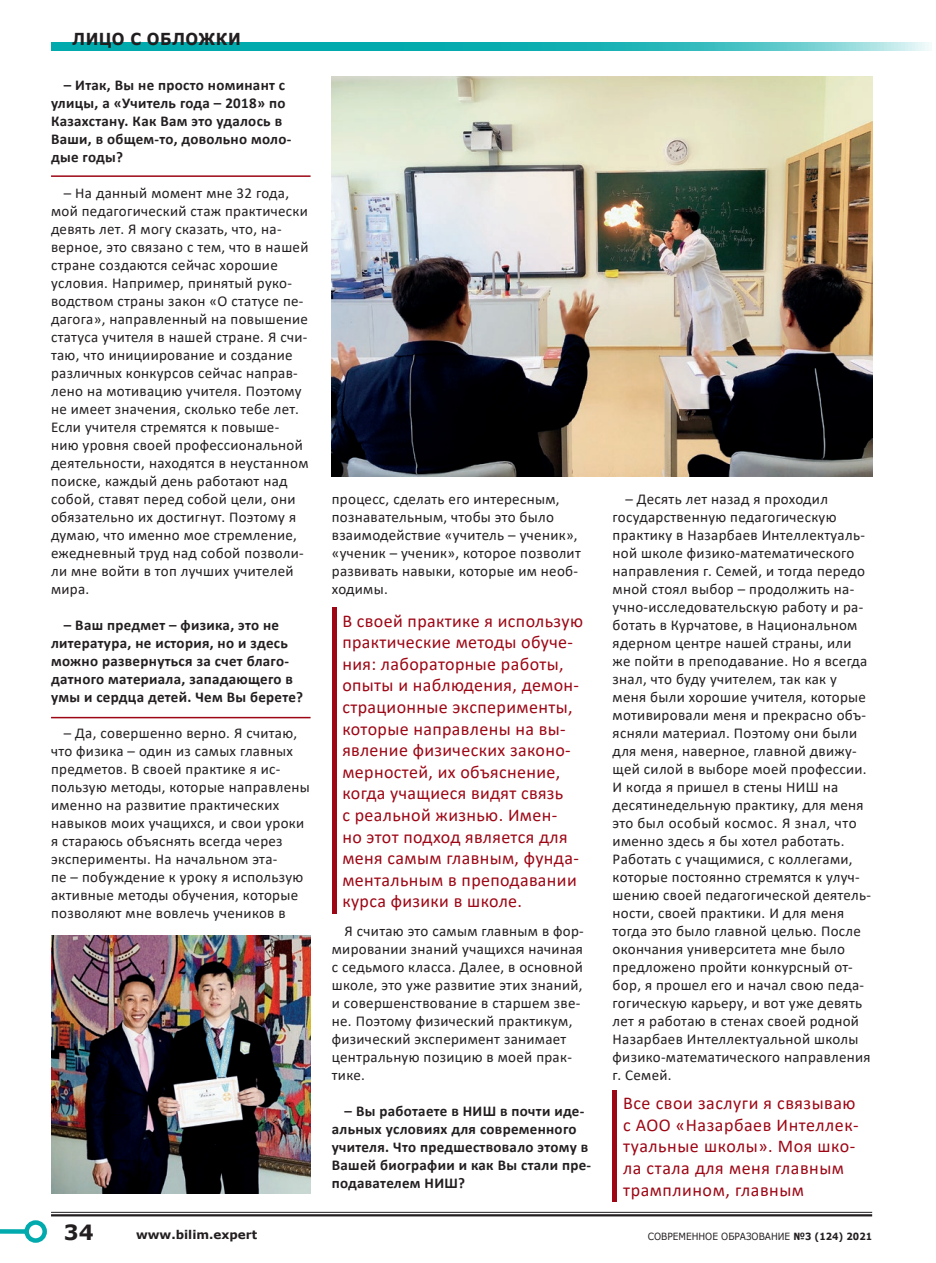
<style>
.page{position:relative;width:936px;height:1263px;background:#fff}
.page>*{position:absolute;margin:0;border:0;box-sizing:border-box;transform-origin:0 0}
.t1{font:700 21px "Verdana";color:#231f20}
.t2{font:18px/21.6px "Calibri";letter-spacing:.02em;color:#9d0715}
.t3{font:700 16.5px "Verdana";letter-spacing:.03em;color:#231f20;scale:.91 1}
.t4{font:15px/18px "Calibri";letter-spacing:.02em;color:#231f20}
.t5{font:700 15px/18px "Calibri";letter-spacing:.02em;color:#231f20}
.t6{font:700 12px "Verdana";color:#231f20}
.t7{font:9.9px "Verdana";color:#231f20;scale:.91 1}
.s1{font-weight:700}
</style>
<div class="page">
<hr style="left:332px;top:607px;width:4px;height:306px;background:#9d0715">
<img style="left:332px;top:77px;width:540px;height:399px">
<img style="left:51px;top:935px;width:259px;height:259px">
<div style="left:612px;top:1090px;width:5px;height:112px;background:#9d0715"></div>
<hr style="left:51px;top:175px;width:259px;height:2px;background:#9d0715">
<hr style="left:51px;top:717px;width:259px;height:1px;background:#9d0715">
<hr style="left:51px;top:1212px;width:821px;height:1px;background:#231f20">
<hr style="left:51px;top:1214px;width:821px;height:2px;background:#231f20">
<div style="left:0;top:1229px;width:27px;height:5px;background:#00aaad"></div>
<div style="left:24px;top:1220px;width:23px;height:23px;border:4px solid #00aaad;border-radius:50%"></div>
<svg style="left:51px;top:43px;width:878px;height:8px;background:#28b7b9"></svg>
<p class="t3" style="left:73px;top:27px;width:186px">ЛИЦО С ОБЛОЖКИ</p>
<p class="t5" style="left:51px;top:76px;width:242px;text-indent:13px">– Итак, Вы не просто номинант с улицы, а «Учитель года – 2018» по<br>Казахстану. Как Вам это удалось в<br>Ваши, в общем-то, довольно моло&shy;дые годы?</p>
<p class="t4" style="left:51px;top:184px;width:259px;text-indent:13px">– На данный момент мне 32 года, мой педагогический стаж практически девять лет. Я могу сказать, что, на&shy;верное, это связано с тем, что в нашей стране создаются сейчас хорошие условия. Например, принятый руко&shy;водством страны закон «О статусе пе&shy;дагога», направленный на повышение статуса учителя в нашей стране. Я счи&shy;таю, что инициирование и создание различных конкурсов сейчас направ&shy;лено на мотивацию учителя. Поэтому не имеет значения, сколько тебе лет.<br>Если учителя стремятся к повыше&shy;нию уровня своей профессиональной деятельности, находятся в неустанном поиске, каждый день работают над собой, ставят перед собой цели, они обязательно их достигнут. Поэтому я думаю, что именно мое стремление, ежедневный труд над собой позволи&shy;ли мне войти в топ лучших учителей мира.</p>
<p class="t5" style="left:51px;top:616px;width:254px;text-indent:13px">– Ваш предмет – физика, это не литература, не история, но и здесь можно развернуться за счет благо&shy;датного материала, западающего в умы и сердца детей. Чем Вы берете?</p>
<p class="t4" style="left:51px;top:724px;width:260px;text-indent:13px">– Да, совершенно верно. Я считаю, что физика – один из самых главных предметов. В своей практике я ис&shy;пользую методы, которые направлены именно на развитие практических навыков моих учащихся, и свои уроки я стараюсь объяснять всегда через эксперименты. На начальном эта-<br>пе – побуждение к уроку я использую активные методы обучения, которые позволяют мне вовлечь учеников в</p>
<p class="t4" style="left:332px;top:490px;width:250px">процесс, сделать его интересным, познавательным, чтобы это было взаимодействие «учитель – ученик», «ученик – ученик», которое позволит развивать навыки, которые им необ&shy;ходимы.</p>
<p class="t2" style="left:342px;top:609px;width:242px">В своей практике я использую практические методы обуче&shy;ния: лабораторные работы, опыты и наблюдения, демон&shy;страционные эксперименты, которые направлены на вы&shy;явление физических законо&shy;мерностей, их объяснение, когда учащиеся видят связь<br>с реальной жизнью. Имен-<br>но этот подход является для меня самым главным, фунда&shy;ментальным в преподавании курса физики в школе.</p>
<p class="t4" style="left:332px;top:922px;width:253px;text-indent:13px">Я считаю это самым главным в фор&shy;мировании знаний учащихся начиная с седьмого класса. Далее, в основной школе, это уже развитие этих знаний, и совершенствование в старшем зве&shy;не. Поэтому физический практикум, физический эксперимент занимает центральную позицию в моей прак&shy;тике.</p>
<p class="t5" style="left:332px;top:1102px;width:261px;text-indent:13px">– Вы работаете в НИШ в почти иде&shy;альных условиях для современного учителя. Что предшествовало этому в<br>Вашей биографии и как Вы стали пре&shy;подавателем НИШ?</p>
<p class="t4" style="left:612px;top:490px;width:260px;text-indent:13px">– Десять лет назад я проходил государственную педагогическую практику в Назарбаев Интеллектуаль&shy;ной школе физико-математического направления г. Семей, и тогда передо мной стоял выбор – продолжить на&shy;учно-исследовательскую работу и ра&shy;ботать в Курчатове, в Национальном ядерном центре нашей страны, или же пойти в преподавание. Но я всегда знал, что буду учителем, так как у меня были хорошие учителя, которые мотивировали меня и прекрасно объ&shy;ясняли материал. Поэтому они были для меня, наверное, главной движу&shy;щей силой в выборе моей профессии.<br>И когда я пришел в стены НИШ на десятинедельную практику, для меня это был особый космос. Я знал, что именно здесь я бы хотел работать.<br>Работать с учащимися, с коллегами, которые постоянно стремятся к улуч&shy;шению своей педагогической деятель&shy;ности, своей практики. И для меня тогда это было главной целью. После окончания университета мне было предложено пройти конкурсный от&shy;бор, я прошел его и начал свою педа&shy;гогическую карьеру, и вот уже девять лет я работаю в стенах своей родной Назарбаев Интеллектуальной школы физико-математического направления г. Семей.</p>
<p class="t2" style="left:623px;top:1092px;width:237px">Все свои заслуги я связываю с АОО «Назарбаев Интеллек&shy;туальные школы». Моя шко&shy;ла стала для меня главным трамплином, главным</p>
<h1 class="t1" style="left:64px;top:1217px;width:31px">34</h1>
<p class="t6" style="left:136px;top:1226px;width:123px">www.bilim.expert</p>
<p class="t7" style="left:647px;top:1229px;width:248px">СОВРЕМЕННОЕ ОБРАЗОВАНИЕ <span class="s1">№3 (124) 2021</span></p>
</div>
